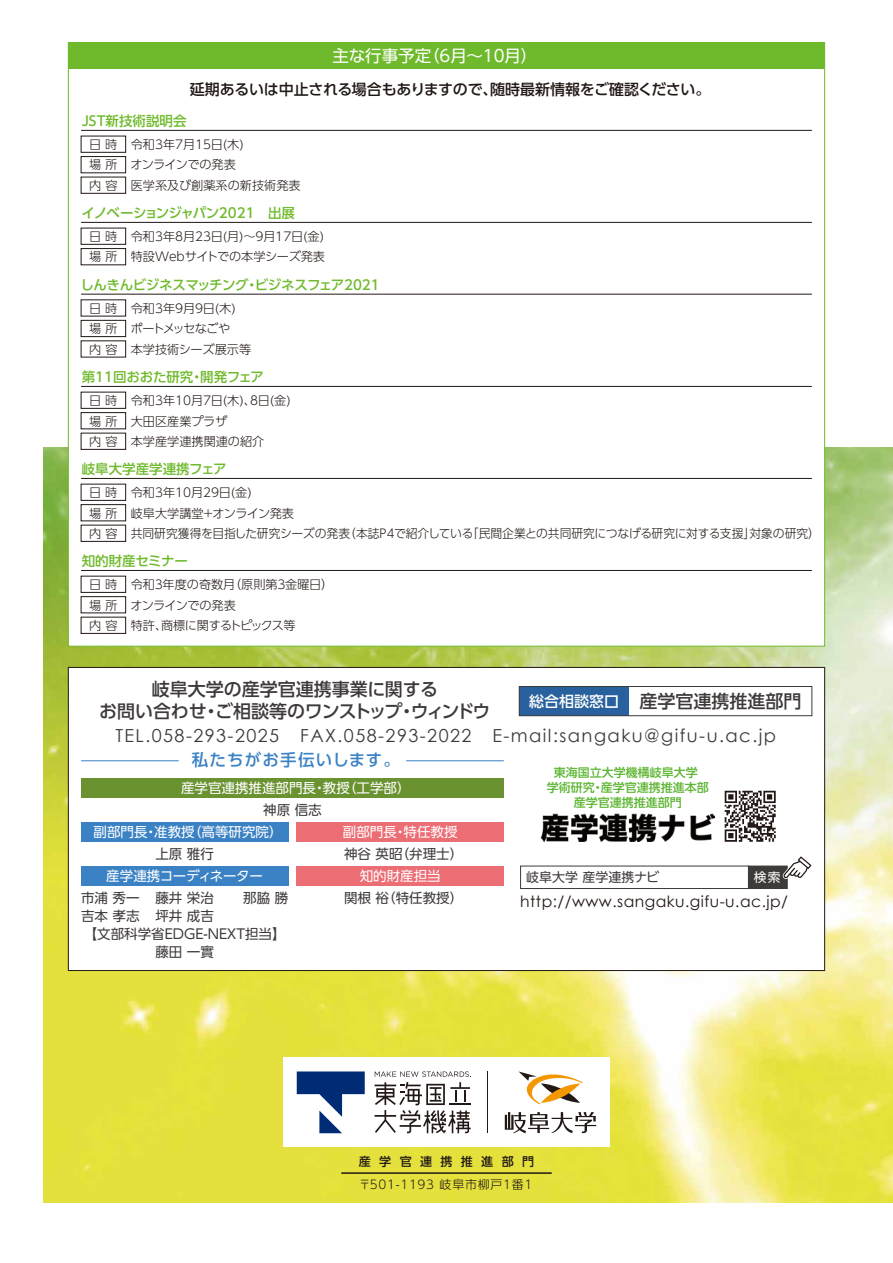
<style>
.page{position:relative;width:893px;height:1263px;background:#fff}
.page>*{position:absolute;margin:0;border:0;box-sizing:border-box;transform-origin:0 0}
.t1{font:18px "Century Gothic";letter-spacing:.08em;color:#3e3a39}
.t2{font:500 18px/22.5px "UD Shin Go Pro";color:#3e3a39;text-align:center}
.t3{font:16.5px "UD Shin Go Pro";color:#fff}
.t4{font:500 16.5px "UD Shin Go Pro";letter-spacing:.07em;color:#3b82c5}
.t5{font:15.6px "Century Gothic";letter-spacing:.03em;color:#221815}
.t6{font:500 15px "UD Shin Go Pro";letter-spacing:-.01em;color:#221815}
.t7{font:500 15px "UD Shin Go Pro";color:#fff}
.t8{font:500 13.5px "UD Shin Go Pro";letter-spacing:-.015em;color:#6fba2c}
.t9{font:13.5px/18px "UD Shin Go Pro";color:#3e3a39;text-align:center}
.t10{font:13.5px "UD Shin Go Pro";color:#fff}
.t11{font:13.5px "UD Shin Go Pro";letter-spacing:-.025em;color:#fff}
.t12{font:13.05px "UD Shin M Go Pro";color:#3e3a39}
.t13{font:12.75px "Shin Go Pro";color:#fff}
.t14{font:300 12.15px/20.5px "UD Shin Go Pro";color:#221815}
.t15{font:300 12.15px/20.5px "UD Shin Go Pro";letter-spacing:-.025em;color:#221815}
.t16{font:300 12.15px "UD Shin Go Pro";letter-spacing:-.05em;color:#221815}
.t17{font:300 12.15px "UD Shin Go Pro";letter-spacing:-.055em;color:#221815}
.t18{font:500 12px/15px "UD Shin Go Pro";color:#5cb531;text-align:center}
.t19{font:300 12px "UD Shin Go Pro";letter-spacing:.06em;color:#221815}
.t20{font:500 12px "UD Shin Go Pro";letter-spacing:.7em;color:#221815}
</style>
<div class="page">
<img style="left:43px;top:447px;width:850px;height:756px">
<div style="left:283px;top:1058px;width:327px;height:89px;background:#fff"></div>
<svg style="left:297px;top:1071px;width:68px;height:62px"></svg>
<svg style="left:375px;top:1071px;width:96px;height:62px"></svg>
<hr style="left:487px;top:1071px;width:1px;height:62px;background:#221815">
<svg style="left:505px;top:1112px;width:91px;height:21px"></svg>
<svg style="left:519px;top:1071px;width:64px;height:33px"></svg>
<hr style="left:341px;top:1172px;width:211px;height:2px;background:#221815">
<div style="left:68px;top:667px;width:757px;height:304px;background:#fff;border:1px solid #221815"></div>
<div style="left:519px;top:686px;width:110px;height:30px;background:#28619d"></div>
<div style="left:519px;top:686px;width:293px;height:30px;border:1px solid #3e3a39"></div>
<div style="left:748px;top:866px;width:40px;height:23px;background:#3e3a39"></div>
<div style="left:520px;top:866px;width:229px;height:23px;background:#fff;border:1px solid #3e3a39"></div>
<svg style="left:782px;top:856px;width:30px;height:23px"></svg>
<hr style="left:81px;top:760px;width:98px;height:1px;background:#3b82c5">
<hr style="left:406px;top:760px;width:98px;height:1px;background:#3b82c5">
<svg style="left:725px;top:791px;width:51px;height:51px"></svg>
<img style="left:541px;top:813px;width:173px;height:29px">
<div style="left:297px;top:822px;width:207px;height:20px;background:#ec6d74"></div>
<div style="left:297px;top:866px;width:207px;height:20px;background:#ec6d74"></div>
<div style="left:81px;top:866px;width:207px;height:20px;background:#3b82c5"></div>
<div style="left:81px;top:822px;width:207px;height:20px;background:#3b82c5"></div>
<div style="left:81px;top:778px;width:423px;height:20px;background:#6a9231"></div>
<div style="left:68px;top:42px;width:757px;height:604px;background:#fff;border:1px solid #6fba2c"></div>
<div style="left:68px;top:43px;width:757px;height:26px;background:#6fba2c"></div>
<hr style="left:81px;top:130px;width:731px;height:1px;background:#221815">
<div style="left:81px;top:136px;width:45px;height:17px;background:#fff;border:1px solid #221815"></div>
<div style="left:81px;top:177px;width:45px;height:17px;background:#fff;border:1px solid #221815"></div>
<div style="left:81px;top:156px;width:45px;height:17px;background:#fff;border:1px solid #221815"></div>
<hr style="left:81px;top:222px;width:731px;height:1px;background:#221815">
<div style="left:81px;top:228px;width:45px;height:17px;background:#fff;border:1px solid #221815"></div>
<div style="left:81px;top:248px;width:45px;height:17px;background:#fff;border:1px solid #221815"></div>
<hr style="left:81px;top:294px;width:731px;height:1px;background:#221815">
<div style="left:81px;top:320px;width:45px;height:17px;background:#fff;border:1px solid #221815"></div>
<div style="left:81px;top:433px;width:45px;height:17px;background:#fff;border:1px solid #221815"></div>
<hr style="left:81px;top:386px;width:731px;height:1px;background:#221815">
<div style="left:81px;top:392px;width:45px;height:17px;background:#fff;border:1px solid #221815"></div>
<div style="left:81px;top:412px;width:45px;height:17px;background:#fff;border:1px solid #221815"></div>
<div style="left:81px;top:525px;width:45px;height:17px;background:#fff;border:1px solid #221815"></div>
<hr style="left:81px;top:478px;width:731px;height:1px;background:#221815">
<div style="left:81px;top:484px;width:45px;height:17px;background:#fff;border:1px solid #221815"></div>
<div style="left:81px;top:504px;width:45px;height:17px;background:#fff;border:1px solid #221815"></div>
<div style="left:81px;top:617px;width:45px;height:17px;background:#fff;border:1px solid #221815"></div>
<hr style="left:81px;top:570px;width:731px;height:1px;background:#221815">
<div style="left:81px;top:576px;width:45px;height:17px;background:#fff;border:1px solid #221815"></div>
<div style="left:81px;top:596px;width:45px;height:17px;background:#fff;border:1px solid #221815"></div>
<h2 class="t3" style="left:333px;top:43px;width:206px">主な行事予定（6月～10月）</h2>
<p class="t6" style="left:190px;top:77px;width:522px">延期あるいは中止される場合もありますので、随時最新情報をご確認ください。</p>
<p class="t8" style="left:82px;top:110px;width:106px">JST新技術説明会</p>
<p class="t14" style="left:89px;top:134px;width:156px">日 時 令和3年7月15日(木)</p>
<p class="t14" style="left:89px;top:175px;width:213px">内 容 医学系及び創薬系の新技術発表</p>
<p class="t17" style="left:89px;top:155px;width:148px">場 所 オンラインでの発表</p>
<p class="t8" style="left:81px;top:202px;width:215px">イノベーションジャパン2021　出展</p>
<p class="t14" style="left:89px;top:226px;width:237px">日 時 令和3年8月23日(月)～9月17日(金)場 所 特設Webサイトでの本学シーズ発表</p>
<p class="t8" style="left:81px;top:273px;width:301px">しんきんビジネスマッチング・ビジネスフェア2021</p>
<p class="t15" style="left:89px;top:297px;width:148px">日 時 令和3年9月9日(木)場 所 ポートメッセなごや</p>
<p class="t14" style="left:89px;top:338px;width:163px">内 容 本学技術シーズ展示等</p>
<p class="t8" style="left:82px;top:366px;width:184px">第11回おおた研究・開発フェア</p>
<p class="t14" style="left:89px;top:390px;width:203px">日 時 令和3年10月7日(木)、8日(金)場 所 大田区産業プラザ</p>
<p class="t14" style="left:89px;top:431px;width:177px">内 容 本学産学連携関連の紹介</p>
<p class="t8" style="left:82px;top:458px;width:146px">岐阜大学産学連携フェア</p>
<p class="t14" style="left:89px;top:482px;width:206px">日 時 令和3年10月29日(金)<br>場 所 岐阜大学講堂＋オンライン発表</p>
<p class="t14" style="left:89px;top:523px;width:732px">内 容 共同研究獲得を目指した研究シーズの発表（本誌P4で紹介している「民間企業との共同研究につなげる研究に対する支援」対象の研究）</p>
<p class="t8" style="left:82px;top:550px;width:108px">知的財産セミナー</p>
<p class="t14" style="left:89px;top:574px;width:246px">日 時 令和３年度の奇数月（原則第３金曜日）場 所 オンラインでの発表</p>
<p class="t16" style="left:89px;top:616px;width:208px">内 容 特許、商標に関するトピックス等</p>
<h1 class="t2" style="left:99px;top:677px;width:393px">岐阜大学の産学官連携事業に関する<br>お問い合わせ・ご相談等のワンストップ・ウィンドウ</h1>
<h1 class="t2" style="left:639px;top:689px;width:163px">産学官連携推進部門</h1>
<p class="t7" style="left:529px;top:689px;width:91px">総合相談窓口</p>
<h1 class="t1" style="left:115px;top:723px;width:662px">TEL.058-293-2025 FAX.058-293-2022 E-mail:sangaku@gifu-u.ac.jp</h1>
<h2 class="t4" style="left:192px;top:746px;width:209px">私たちがお手伝いします。</h2>
<p class="t10" style="left:181px;top:776px;width:231px">産学官連携推進部門長・教授（工学部）</p>
<p class="t9" style="left:263px;top:800px;width:60px">神原 信志</p>
<p class="t10" style="left:94px;top:821px;width:191px">副部門長・准教授（高等研究院）</p>
<p class="t9" style="left:155px;top:844px;width:60px">上原 雅行</p>
<p class="t11" style="left:106px;top:865px;width:158px">産学連携コーディネーター</p>
<p class="t9" style="left:155px;top:888px;width:60px;text-align:left">藤井 栄治坪井 成吉</p>
<p class="t9" style="left:81px;top:888px;width:60px">市浦 秀一</p>
<p class="t9" style="left:243px;top:888px;width:46px">那脇 勝</p>
<p class="t9" style="left:81px;top:906px;width:60px">吉本 孝志</p>
<p class="t9" style="left:84px;top:924px;width:203px">【文部科学省EDGE-NEXT担当】藤田 一實</p>
<p class="t10" style="left:343px;top:821px;width:116px">副部門長・特任教授</p>
<p class="t9" style="left:344px;top:844px;width:121px">神谷 英昭（弁理士）</p>
<p class="t10" style="left:360px;top:865px;width:82px">知的財産担当</p>
<p class="t9" style="left:344px;top:888px;width:121px">関根 裕（特任教授）</p>
<p class="t18" style="left:547px;top:764px;width:163px">東海国立大学機構岐阜大学<br>学術研究・産学官連携推進本部産学官連携推進部門</p>
<p class="t12" style="left:526px;top:867px;width:135px">岐阜大学 産学連携ナビ</p>
<p class="t13" style="left:754px;top:867px;width:28px">検索</p>
<p class="t5" style="left:520px;top:891px;width:269px">http://www.sangaku.gifu-u.ac.jp/</p>
<p class="t20" style="left:359px;top:1151px;width:177px">産学官連携推進部門</p>
<p class="t19" style="left:359px;top:1175px;width:175px">〒501-1193 岐阜市柳戸1番1</p>
</div>
